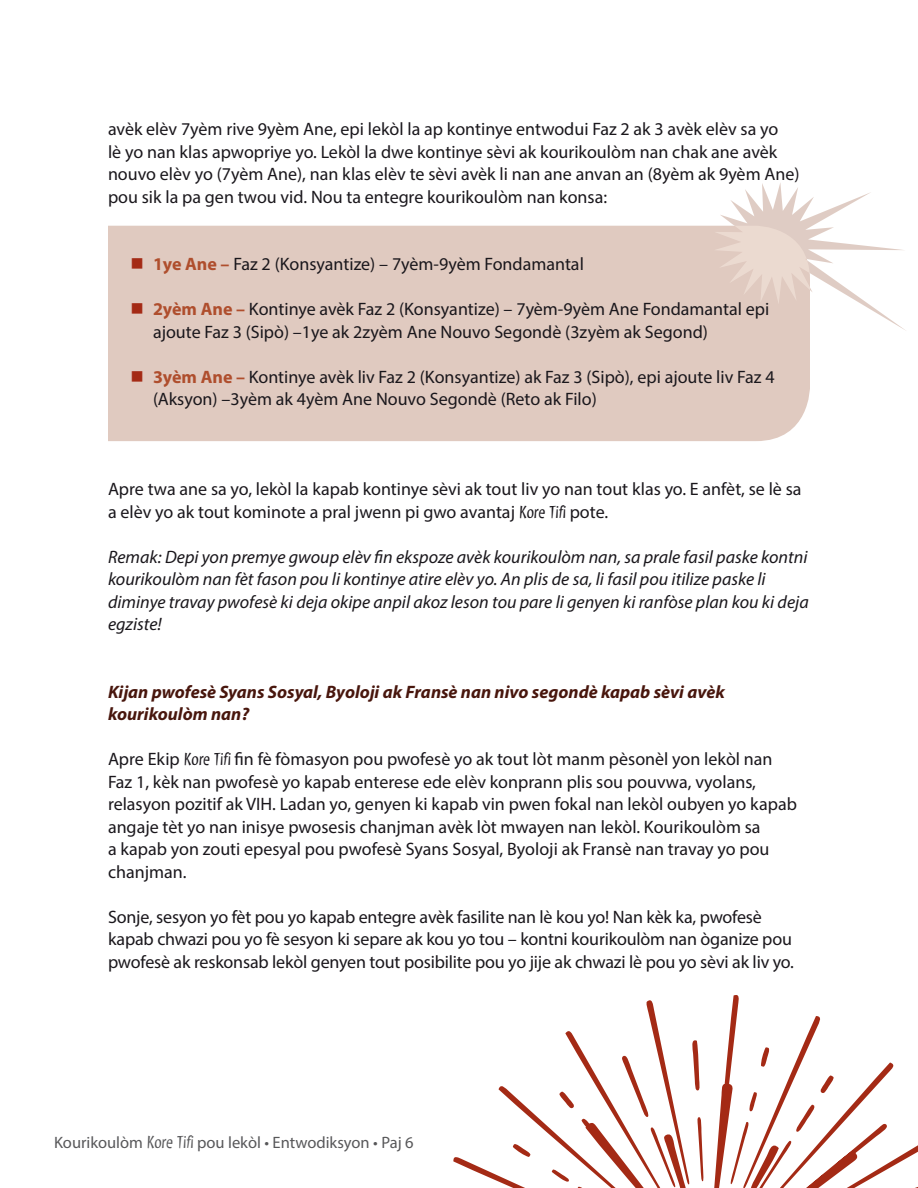
<style>
.page{position:relative;width:918px;height:1188px;background:#fff}
.page>*{position:absolute;margin:0;border:0;box-sizing:border-box;transform-origin:0 0}
.Body_text{font:18px/22.5px "Myriad Pro";color:#1a171c}
.Body_text_2_bl{font:18px/22.5px "Myriad Pro";color:#1a171c}
.Italics{font:italic 18px/22.5px "Myriad Pro";color:#1a171c}
.Gras_itallique{font:italic 700 18px/22.5px "Myriad Pro";color:#48160d}
.t1{font:16.5px "Myriad Pro";color:#58585a}
.s1{font-weight:700;color:#af4e2d}
.s2{font-family:"Myriad Std Tilt"}
.s3{font-family:"Myriad Std Tilt";font-size:18px}
</style>
<div class="page">
<div style="left:108px;top:226px;width:702px;height:215px;background:#e0cac0"></div>
<svg style="left:714px;top:183px;width:192px;height:149px"></svg>
<svg style="left:453px;top:995px;width:465px;height:193px"></svg>
<svg style="left:132px;top:258px;width:10px;height:11px"></svg>
<svg style="left:132px;top:303px;width:10px;height:11px"></svg>
<svg style="left:132px;top:371px;width:10px;height:10px"></svg>
<p class="Body_text_2_bl" style="left:108px;top:117px;width:693px">avèk elèv 7yèm rive 9yèm Ane, epi lekòl la ap kontinye entwodui Faz 2 ak 3 avèk elèv sa yo<br>lè yo nan klas apwopriye yo. Lekòl la dwe kontinye sèvi ak kourikoulòm nan chak ane avèk nouvo elèv yo (7yèm Ane), nan klas elèv te sèvi avèk li nan ane anvan an (8yèm ak 9yèm Ane) pou sik la pa gen twou vid. Nou ta entegre kourikoulòm nan konsa:</p>
<p class="Body_text" style="left:153px;top:252px;width:432px"><span class="s1">1ye Ane –</span> Faz 2 (Konsyantize) – 7yèm-9yèm Fondamantal</p>
<p class="Body_text" style="left:153px;top:297px;width:618px"><span class="s1">2yèm Ane –</span> Kontinye avèk Faz 2 (Konsyantize) – 7yèm-9yèm Ane Fondamantal epi ajoute Faz 3 (Sipò) –1ye ak 2zyèm Ane Nouvo Segondè (3zyèm ak Segond)</p>
<p class="Body_text" style="left:153px;top:365px;width:623px"><span class="s1">3yèm Ane –</span> Kontinye avèk liv Faz 2 (Konsyantize) ak Faz 3 (Sipò), epi ajoute liv Faz 4 (Aksyon) –3yèm ak 4yèm Ane Nouvo Segondè (Reto ak Filo)</p>
<p class="Body_text" style="left:108px;top:477px;width:695px">Apre twa ane sa yo, lekòl la kapab kontinye sèvi ak tout liv yo nan tout klas yo. E anfèt, se lè sa a elèv yo ak tout kominote a pral jwenn pi gwo avantaj <span class="s2">Kore Tifi</span> pote.</p>
<p class="Italics" style="left:108px;top:545px;width:702px">Remak: Depi yon premye gwoup elèv fin ekspoze avèk kourikoulòm nan, sa prale fasil paske kontni kourikoulòm nan fèt fason pou li kontinye atire elèv yo. An plis de sa, li fasil pou itilize paske li diminye travay pwofesè ki deja okipe anpil akoz leson tou pare li genyen ki ranfòse plan kou ki deja egziste!</p>
<p class="Gras_itallique" style="left:108px;top:680px;width:618px">Kijan pwofesè Syans Sosyal, Byoloji ak Fransè nan nivo segondè kapab sèvi avèk kourikoulòm nan?</p>
<p class="Body_text" style="left:108px;top:747px;width:690px">Apre Ekip <span class="s2">Kore Tifi</span> fin fè fòmasyon pou pwofesè yo ak tout lòt manm pèsonèl yon lekòl nan Faz 1, kèk nan pwofesè yo kapab enterese ede elèv konprann plis sou pouvwa, vyolans, relasyon pozitif ak VIH. Ladan yo, genyen ki kapab vin pwen fokal nan lekòl oubyen yo kapab angaje tèt yo nan inisye pwosesis chanjman avèk lòt mwayen nan lekòl. Kourikoulòm sa<br>a kapab yon zouti epesyal pou pwofesè Syans Sosyal, Byoloji ak Fransè nan travay yo pou chanjman.</p>
<p class="Body_text" style="left:108px;top:905px;width:687px">Sonje, sesyon yo fèt pou yo kapab entegre avèk fasilite nan lè kou yo! Nan kèk ka, pwofesè kapab chwazi pou yo fè sesyon ki separe ak kou yo tou – kontni kourikoulòm nan òganize pou pwofesè ak reskonsab lekòl genyen tout posibilite pou yo jije ak chwazi lè pou yo sèvi ak liv yo.</p>
<p class="t1" style="left:54px;top:1132px;width:361px">Kourikoulòm <span class="s3">Kore Tifi</span> pou lekòl • Entwodiksyon • Paj 6</p>
</div>
